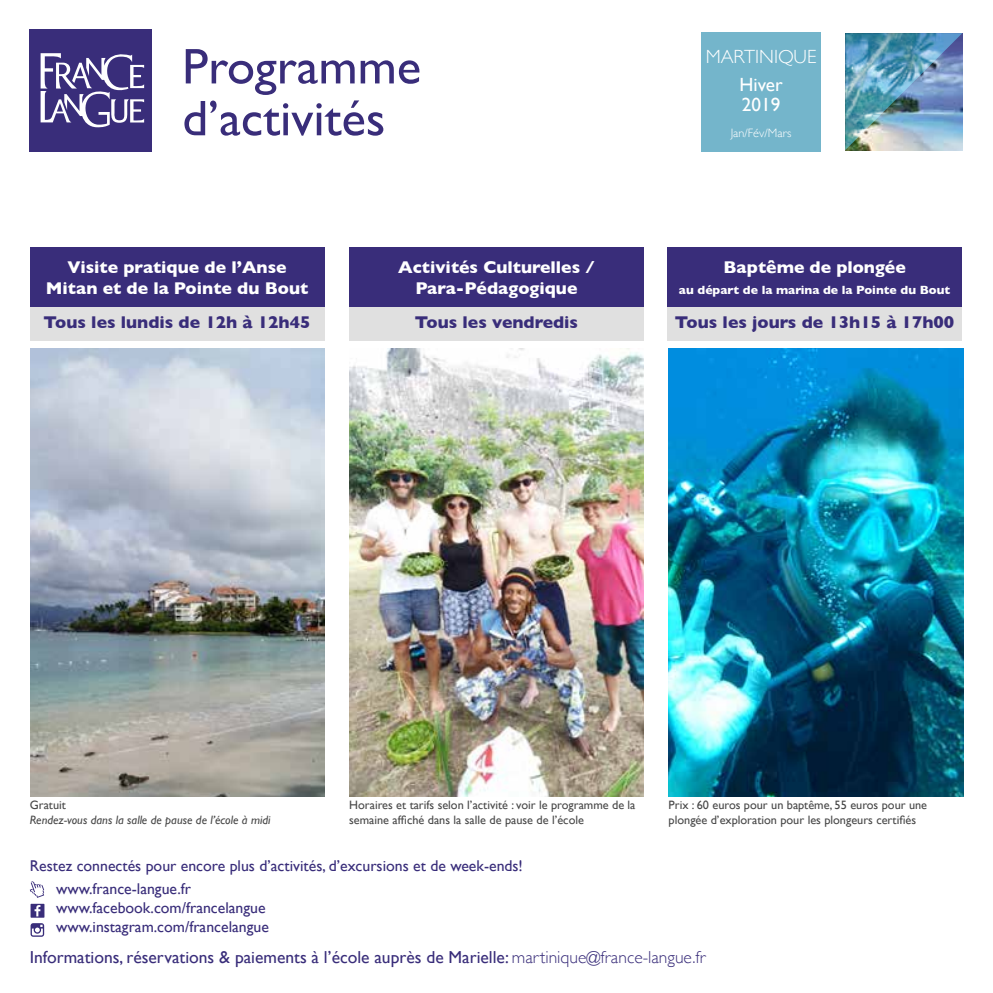
<style>
.page{position:relative;width:993px;height:993px;background:#fff}
.page>*{position:absolute;margin:0;border:0;box-sizing:border-box;transform-origin:0 0}
.t1{font:50.23px/51.8px "Gill Sans";color:#392d7a}
.t2{font:300 19.07px "Gill Sans";color:#fff}
.t3{font:19.07px/19.6px "Gill Sans";color:#fff}
.t4{font:700 17.32px/21px "Gill Sans";color:#fff;text-align:center}
.t5{font:17.32px "Gill Sans";color:#392d7a}
.t6{font:700 17.32px "Gill Sans";color:#392d7a}
.t7{font:15.58px/23.8px "Gill Sans";color:#392d7a}
.t8{font:12.08px/14.7px "Gill Sans";color:#484848}
.t9{font:italic 12.08px "Gill Sans";color:#484848}
.t10{font:700 12.08px "Gill Sans";color:#fff}
.t11{font:300 12.08px "Gill Sans";color:#fff}
.s1{font-weight:300}
</style>
<div class="page">
<div style="left:30px;top:247px;width:294px;height:60px;background:#392d7a"></div>
<div style="left:349px;top:247px;width:294px;height:60px;background:#392d7a"></div>
<div style="left:667px;top:247px;width:294px;height:60px;background:#392d7a"></div>
<div style="left:30px;top:307px;width:294px;height:33px;background:#e0e0e0"></div>
<div style="left:349px;top:307px;width:294px;height:33px;background:#e0e0e0"></div>
<div style="left:667px;top:307px;width:294px;height:33px;background:#e0e0e0"></div>
<div style="left:701px;top:32px;width:119px;height:119px;background:#74b5cb"></div>
<div style="left:30px;top:30px;width:122px;height:122px;background:#392d7a"></div>
<svg style="left:41px;top:53px;width:103px;height:74px"></svg>
<svg style="left:31px;top:903px;width:13px;height:33px"></svg>
<svg style="left:30px;top:881px;width:14px;height:16px"></svg>
<img style="left:30px;top:348px;width:294px;height:448px">
<img style="left:668px;top:348px;width:294px;height:448px">
<img style="left:349px;top:348px;width:294px;height:448px">
<img style="left:845px;top:33px;width:117px;height:117px">
<h1 class="t1" style="left:182px;top:40px;width:240px">Programme d’activités</h1>
<h2 class="t2" style="left:705px;top:42px;width:112px">MARTINIQUE</h2>
<h2 class="t3" style="left:739px;top:75px;width:45px">Hiver<br>2019</h2>
<p class="t11" style="left:730px;top:124px;width:62px">Jan/Fév/Mars</p>
<h3 class="t4" style="left:46px;top:256px;width:264px">Visite pratique de l’Anse<br>Mitan et de la Pointe du Bout</h3>
<h3 class="t4" style="left:398px;top:256px;width:198px">Activités Culturelles /<br>Para-Pédagogique</h3>
<h3 class="t4" style="left:723px;top:256px;width:184px">Baptême de plongée</h3>
<p class="t10" style="left:678px;top:280px;width:273px">au départ de la marina de la Pointe du Bout</p>
<h3 class="t6" style="left:44px;top:308px;width:268px">Tous les lundis de 12h à 12h45</h3>
<h3 class="t6" style="left:415px;top:308px;width:165px">Tous les vendredis</h3>
<h3 class="t6" style="left:674px;top:308px;width:281px">Tous les jours de 13h15 à 17h00</h3>
<p class="t8" style="left:349px;top:797px;width:288px">Horaires et tarifs selon l’activité : voir le programme de la semaine affiché dans la salle de pause de l’école</p>
<p class="t8" style="left:668px;top:797px;width:260px">Prix : 60 euros pour un baptême, 55 euros pour une plongée d’exploration pour les plongeurs certifiés</p>
<p class="t7" style="left:56px;top:852px;width:468px;text-indent:-26px">Restez connectés pour encore plus d’activités, d’excursions et de week-ends! www.france-langue.fr</p>
<p class="t7" style="left:56px;top:898px;width:214px;line-height:18.9px">www.facebook.com/francelangue www.instagram.com/francelangue</p>
<h3 class="t5" style="left:30px;top:946px;width:677px">Informations, réservations &amp; paiements à l’école auprès de Marielle: <span class="s1">martinique@france-langue.fr</span></h3>
<p class="t8" style="left:30px;top:797px;width:38px">Gratuit</p>
<p class="t9" style="left:30px;top:812px;width:242px">Rendez-vous dans la salle de pause de l’école à midi</p>
</div>
